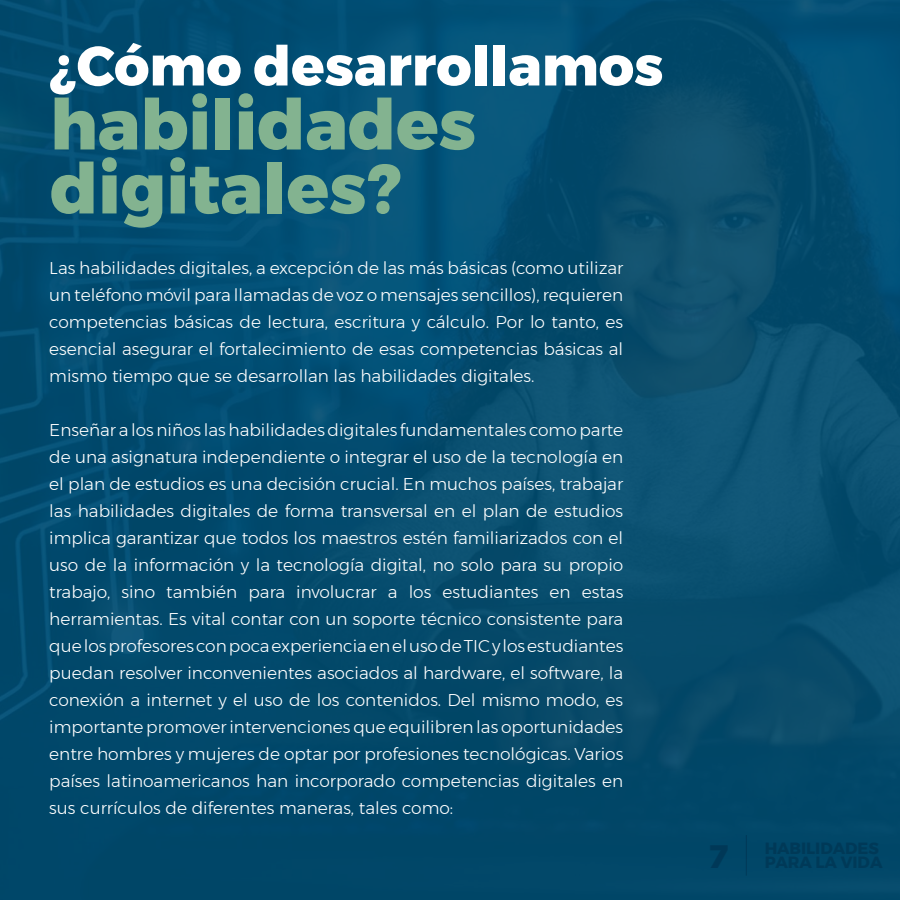
<style>
.page{position:relative;width:900px;height:900px;background:#fff}
.page>*{position:absolute;margin:0;border:0;box-sizing:border-box;transform-origin:0 0}
.t1{font:800 70px/64px "Montserrat";color:#83b390}
.t2{font:800 55px "Montserrat";color:#fff}
.t3{font:300 17px/27px "Montserrat";color:#fff;text-align:justify}
</style>
<div class="page">
<div style="left:0;top:0;width:900px;height:900px;background:linear-gradient(to bottom,#055175,#044869)"></div>
<hr style="left:746px;top:835px;width:1px;height:41px;background:#004d71">
<h2 class="t2" style="left:50px;top:21px;width:615px">¿Cómo desarrollamos</h2>
<h1 class="t1" style="left:50px;top:93px;width:428px">habilidades digitales?</h1>
<p class="t3" style="left:49px;top:254px;width:576px">Las habilidades digitales, a excepción de las más básicas (como utilizar un teléfono móvil para llamadas de voz o mensajes sencillos), requieren competencias básicas de lectura, escritura y cálculo. Por lo tanto, es esencial asegurar el fortalecimiento de esas competencias básicas al mismo tiempo que se desarrollan las habilidades digitales.</p>
<p class="t3" style="left:49px;top:416px;width:576px">Enseñar a los niños las habilidades digitales fundamentales como parte de una asignatura independiente o integrar el uso de la tecnología en el plan de estudios es una decisión crucial. En muchos países, trabajar las habilidades digitales de forma transversal en el plan de estudios implica garantizar que todos los maestros estén familiarizados con el uso de la información y la tecnología digital, no solo para su propio trabajo, sino también para involucrar a los estudiantes en estas herramientas. Es vital contar con un soporte técnico consistente para que los profesores con poca experiencia en el uso de TIC y los estudiantes puedan resolver inconvenientes asociados al hardware, el software, la conexión a internet y el uso de los contenidos. Del mismo modo, es importante promover intervenciones que equilibren las oportunidades entre hombres y mujeres de optar por profesiones tecnológicas. Varios países latinoamericanos han incorporado competencias digitales en sus currículos de diferentes maneras, tales como:</p>
</div>
